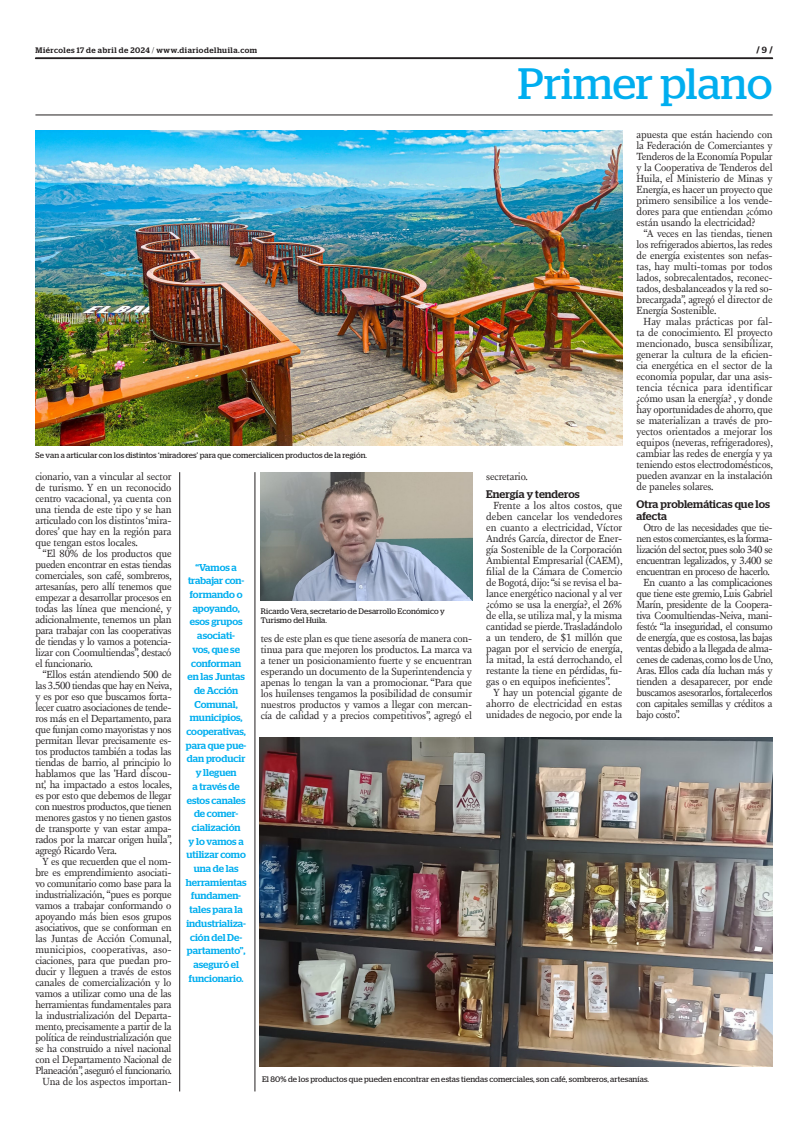
<style>
.page{position:relative;width:801px;height:1134px;background:#fff}
.page>*{position:absolute;margin:0;border:0;box-sizing:border-box;transform-origin:0 0}
.t1{font:43.9px "Stag";color:#00aeef}
.INTERTITULO{font:500 11px/12px "Stag";letter-spacing:.005em;color:#231f20}
.TEXTO{font:10.6px/11px "New Fournier BP";letter-spacing:-.02em;color:#231f20;text-align:justify}
.DESTACADO_AZUL{font:500 10px/13.7px "Stag";color:#00aeef;text-align:center}
.t2{font:700 9px "Stag";color:#231f20}
.PIE_DE_FOTO{font:8px/9px "Stag";letter-spacing:.005em;color:#231f20}
.t3{font:500 8px "Stag";letter-spacing:.06em;color:#231f20}
.s1{font-weight:300}
.s2{font-weight:500}
</style>
<div class="page">
<svg style="left:35px;top:58px;width:738px;height:1px"></svg>
<hr style="left:35px;top:115px;width:737px;height:1px;background:#231f20">
<img style="left:35px;top:130px;width:587px;height:315px">
<img style="left:259px;top:737px;width:513px;height:329px">
<hr style="left:179px;top:472px;width:1px;height:619px;background:#231f20">
<hr style="left:255px;top:472px;width:1px;height:619px;background:#231f20">
<img style="left:261px;top:472px;width:211px;height:128px">
<p class="t3" style="left:35px;top:45px;width:223px">Miércoles 17 de abril de 2024 <span class="s1">/</span> www.diariodelhuila.com</p>
<p class="t2" style="left:756px;top:45px;width:18px">/ <span class="s2">9</span> /</p>
<p class="t1" style="left:518px;top:59px;width:256px">Primer plano</p>
<p class="TEXTO" style="left:636px;top:129px;width:138px">apuesta que están haciendo con la Federación de Comerciantes y Tenderos de la Economía Popular y la Cooperativa de Tenderos del Huila, el Ministerio de Minas y Energía, es hacer un proyecto que primero sensibilice a los vende&shy;dores para que entiendan ¿cómo están usando la electricidad?</p>
<p class="TEXTO" style="left:636px;top:228px;width:138px;text-indent:7px">“A veces en las tiendas, tienen los refrigerados abiertos, las redes de energía existentes son nefas&shy;tas, hay multi-tomas por todos lados, sobrecalentados, reconec&shy;tados, desbalanceados y la red so&shy;brecargada”, agregó el director de Energía Sostenible.</p>
<p class="TEXTO" style="left:636px;top:316px;width:138px;text-indent:7px">Hay malas prácticas por fal&shy;ta de conocimiento. El proyecto mencionado, busca sensibilizar, generar la cultura de la eficien&shy;cia energética en el sector de la economía popular, dar una asis&shy;tencia técnica para identificar ¿cómo usan la energía? , y donde hay oportunidades de ahorro, que se materializan a través de pro&shy;yectos orientados a mejorar los equipos (neveras, refrigeradores), cambiar las redes de energía y ya teniendo estos electrodomésticos, pueden avanzar en la instalación de paneles solares.</p>
<p class="INTERTITULO" style="left:636px;top:498px;width:135px">Otra problemáticas que los afecta</p>
<p class="TEXTO" style="left:636px;top:522px;width:138px;text-indent:7px">Otro de las necesidades que tie&shy;nen estos comerciantes, es la forma&shy;lización del sector, pues solo 340 se encuentran legalizados, y 3.400 se encuentran en proceso de hacerlo.</p>
<p class="TEXTO" style="left:636px;top:577px;width:138px;text-indent:7px">En cuanto a las complicaciones que tiene este gremio, Luis Gabriel Marín, presidente de la Coopera&shy;tiva Coomultiendas-Neiva, mani&shy;festó: “la inseguridad, el consumo de energía, que es costosa, las bajas ventas debido a la llegada de alma&shy;cenes de cadenas, como los de Uno, Aras. Ellos cada día luchan más y tienden a desaparecer, por ende buscamos asesorarlos, fortalecerlos con capitales semillas y créditos a bajo costo”.</p>
<p class="PIE_DE_FOTO" style="left:36px;top:450px;width:333px">Se van a articular con los distintos ‘miradores’ para que comercialicen productos de la región.</p>
<p class="TEXTO" style="left:35px;top:471px;width:138px">cionario, van a vincular al sector de turismo. Y en un reconocido centro vacacional, ya cuenta con una tienda de este tipo y se han articulado con los distintos ‘mira&shy;dores’ que hay en la región para que tengan estos locales.</p>
<p class="TEXTO" style="left:35px;top:548px;width:138px;text-indent:7px">“El 80% de los productos que pueden encontrar en estas tiendas comerciales, son café, sombreros, artesanías, pero allí tenemos que empezar a desarrollar procesos en todas las línea que mencioné, y adicionalmente, tenemos un plan para trabajar con las cooperativas de tiendas y lo vamos a potencia&shy;lizar con Coomultiendas”, destacó el funcionario.</p>
<p class="TEXTO" style="left:35px;top:669px;width:138px;text-indent:7px">“Ellos están atendiendo 500 de las 3.500 tiendas que hay en Neiva, y es por eso que buscamos forta&shy;lecer cuatro asociaciones de tende&shy;ros más en el Departamento, para que funjan como mayoristas y nos permitan llevar precisamente es&shy;tos productos también a todas las tiendas de barrio, al principio lo hablamos que las 'Hard discou&shy;nt', ha impactado a estos locales, es por esto que debemos de llegar con nuestros productos, que tienen menores gastos y no tienen gastos de transporte y van estar ampa&shy;rados por la marcar origen huila”, agregó Ricardo Vera.</p>
<p class="TEXTO" style="left:35px;top:856px;width:138px;text-indent:7px">Y es que recuerden que el nom&shy;bre es emprendimiento asociati&shy;vo comunitario como base para la industrialización, “pues es porque vamos a trabajar conformando o apoyando más bien esos grupos asociativos, que se conforman en las Juntas de Acción Comunal, municipios, cooperativas, aso&shy;ciaciones, para que puedan pro&shy;ducir y lleguen a través de estos canales de comercialización y lo vamos a utilizar como una de las herramientas fundamentales para la industrialización del Departa&shy;mento, precisamente a partir de la política de reindustrialización que se ha construido a nivel nacional con el Departamento Nacional de Planeación”, aseguró el funcionario.</p>
<p class="TEXTO" style="left:43px;top:1076px;width:130px">Una de los aspectos importan-</p>
<p class="TEXTO" style="left:486px;top:471px;width:43px">secretario.</p>
<p class="INTERTITULO" style="left:486px;top:488px;width:95px">Energía y tenderos</p>
<p class="TEXTO" style="left:486px;top:500px;width:138px;text-indent:7px">Frente a los altos costos, que deben cancelar los vendedores en cuanto a electricidad, Víctor Andrés García, director de Ener&shy;gía Sostenible de la Corporación Ambiental Empresarial (CAEM), filial de la Cámara de Comercio de Bogotá, dijo: “si se revisa el ba&shy;lance energético nacional y al ver ¿cómo se usa la energía?, el 26% de ella, se utiliza mal, y la misma cantidad se pierde. Trasladándolo a un tendero, de $1 millón que pagan por el servicio de energía, la mitad, la está derrochando, el restante la tiene en pérdidas, fu&shy;gas o en equipos ineficientes”.</p>
<p class="TEXTO" style="left:486px;top:687px;width:138px;text-indent:7px">Y hay un potencial gigante de ahorro de electricidad en estas unidades de negocio, por ende la</p>
<p class="DESTACADO_AZUL" style="left:186px;top:560px;width:62px">“Vamos a trabajar con&shy;formando o apoyando, esos grupos asociati-<br>vos, que se conforman en las Juntas de Acción<br>Comunal, municipios, cooperativas, para que pue&shy;dan producir y lleguen<br>a través de estos canales de comer&shy;cialización<br>y lo vamos a utilizar como una de las herramientas fundamen&shy;tales para la industrializa&shy;ción del De&shy;partamento”, aseguró el funcionario.</p>
<p class="PIE_DE_FOTO" style="left:261px;top:606px;width:186px">Ricardo Vera, secretario de Desarrollo Económico y<br>Turismo del Huila.</p>
<p class="TEXTO" style="left:261px;top:633px;width:213px">tes de este plan es que tiene asesoría de manera con&shy;tinua para que mejoren los productos. La marca va a tener un posicionamiento fuerte y se encuentran esperando un documento de la Superintendencia y apenas lo tengan la van a promocionar. “Para que los huilenses tengamos la posibilidad de consumir nuestros productos y vamos a llegar con mercan&shy;cía de calidad y a precios competitivos”, agregó el</p>
<p class="PIE_DE_FOTO" style="left:262px;top:1074px;width:388px">El 80% de los productos que pueden encontrar en estas tiendas comerciales, son café, sombreros, artesanías.</p>
</div>
